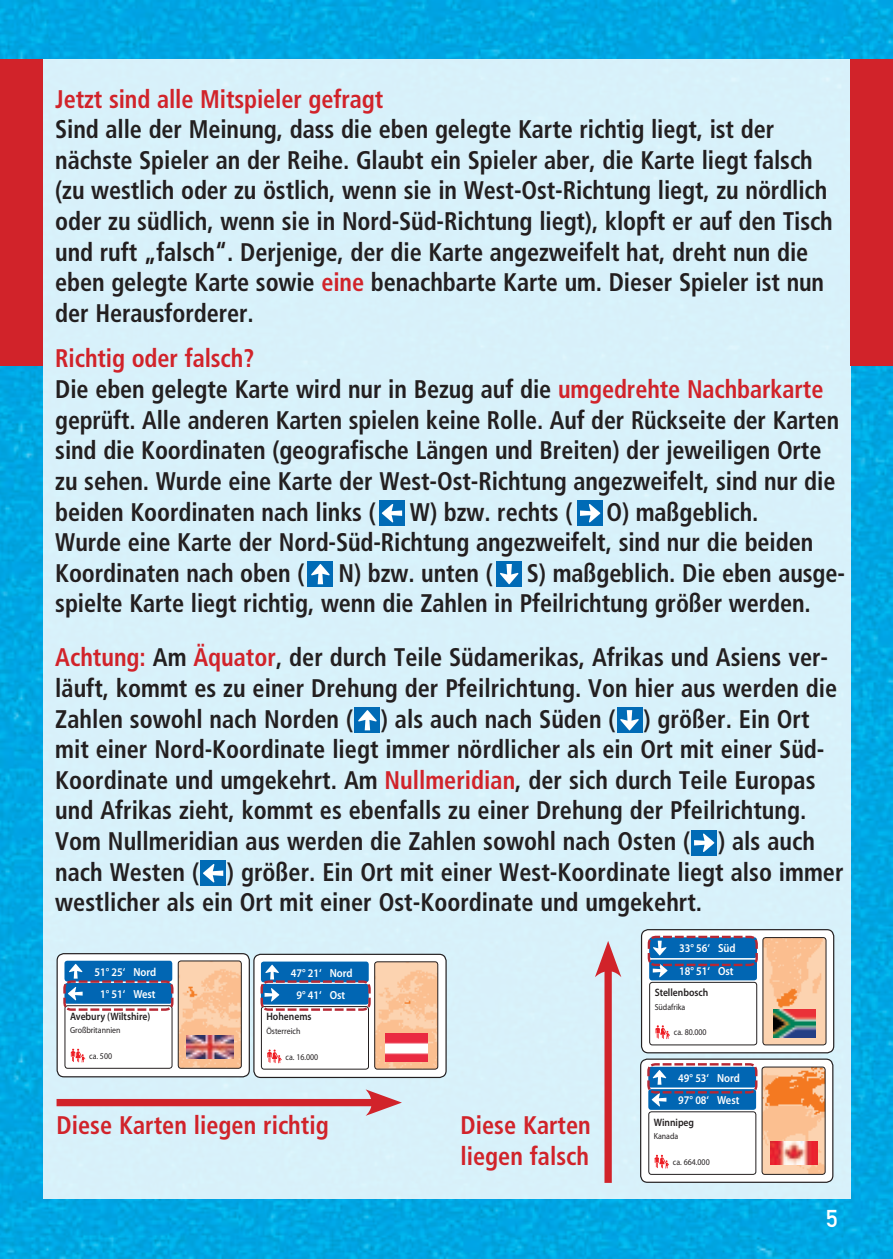
<style>
.page{position:relative;width:893px;height:1259px;background:#fff}
.page>*{position:absolute;margin:0;border:0;box-sizing:border-box;transform-origin:0 0}
.t1{font:700 condensed 25.5px/30.6px "Frutiger";letter-spacing:-.005em;color:#231f20;scale:.95 1}
.t2{font:700 condensed 25.5px/30.6px "Frutiger";color:#d1232a;scale:.95 1}
.t3{font:24px "DIN Mittelschrift";color:#fff}
.t4{font:600 11.7px/22.5px "Myriad Pro";color:#fff;text-align:center;scale:.9 1}
.t5{font:600 10.8px "Myriad Pro";color:#231f20;scale:.9 1}
.t6{font:8.7px "Myriad Pro";color:#231f20;scale:.9 1}
.s1{color:#d1232a}
</style>
<div class="page">
<img style="left:0;top:0;width:893px;height:1259px">
<div style="left:43px;top:60px;width:807px;height:1139px;background:#d8f1fa"></div>
<div style="left:0;top:60px;width:43px;height:306px;background:#d1232a"></div>
<div style="left:850px;top:60px;width:43px;height:306px;background:#d1232a"></div>
<div style="left:57px;top:1099px;width:322px;height:7px;background:#d1232a"></div>
<svg style="left:366px;top:1089px;width:36px;height:26px"></svg>
<div style="left:604px;top:963px;width:8px;height:219px;background:#d1232a"></div>
<svg style="left:595px;top:941px;width:26px;height:36px"></svg>
<svg style="left:57px;top:953px;width:389px;height:124px;background:#c3c0c5"></svg>
<svg style="left:641px;top:1059px;width:192px;height:123px;background:#c5bdbe"></svg>
<svg style="left:641px;top:929px;width:193px;height:123px;background:#bec0c4"></svg>
<div style="left:379px;top:501px;width:26px;height:25px;background:#006bb6"></div>
<svg style="left:382px;top:504px;width:20px;height:18px"></svg>
<div style="left:577px;top:501px;width:26px;height:25px;background:#006bb6"></div>
<svg style="left:580px;top:504px;width:20px;height:18px"></svg>
<div style="left:308px;top:561px;width:25px;height:26px;background:#006bb6"></div>
<svg style="left:311px;top:564px;width:19px;height:20px"></svg>
<div style="left:497px;top:561px;width:25px;height:26px;background:#006bb6"></div>
<svg style="left:500px;top:564px;width:18px;height:20px"></svg>
<div style="left:355px;top:707px;width:25px;height:26px;background:#006bb6"></div>
<svg style="left:358px;top:710px;width:19px;height:20px"></svg>
<div style="left:617px;top:707px;width:25px;height:26px;background:#006bb6"></div>
<svg style="left:620px;top:710px;width:19px;height:20px"></svg>
<div style="left:691px;top:830px;width:26px;height:25px;background:#006bb6"></div>
<svg style="left:694px;top:833px;width:20px;height:19px"></svg>
<div style="left:200px;top:860px;width:26px;height:25px;background:#006bb6"></div>
<svg style="left:203px;top:864px;width:20px;height:18px"></svg>
<p class="t2" style="left:55px;top:83px;width:347px">Jetzt sind alle Mitspieler gefragt</p>
<p class="t1" style="left:55px;top:114px;width:820px">Sind alle der Meinung, dass die eben gelegte Karte richtig liegt, ist der nächste Spieler an der Reihe. Glaubt ein Spieler aber, die Karte liegt falsch (zu westlich oder zu östlich, wenn sie in West-Ost-Richtung liegt, zu nördlich oder zu südlich, wenn sie in Nord-Süd-Richtung liegt), klopft er auf den Tisch und ruft „falsch“. Derjenige, der die Karte angezweifelt hat, dreht nun die eben gelegte Karte sowie <span class="s1">eine</span> benachbarte Karte um. Dieser Spieler ist nun der Herausforderer.</p>
<p class="t1" style="left:55px;top:343px;width:827px"><span class="s1">Richtig oder falsch?<br></span>Die eben gelegte Karte wird nur in Bezug auf die <span class="s1">umgedrehte Nachbarkarte </span>geprüft. Alle anderen Karten spielen keine Rolle. Auf der Rückseite der Karten sind die Koordinaten (geografische Längen und Breiten) der jeweiligen Orte zu sehen. Wurde eine Karte der West-Ost-Richtung angezweifelt, sind nur die beiden Koordinaten nach links (</p>
<p class="t1" style="left:55px;top:496px;width:799px;text-indent:551px">O) maßgeblich.<br>Wurde eine Karte der Nord-Süd-Richtung angezweifelt, sind nur die beiden<br>Koordinaten nach oben (</p>
<p class="t1" style="left:410px;top:496px;width:173px">W) bzw. rechts (</p>
<p class="t1" style="left:55px;top:557px;width:833px;text-indent:472px">S) maßgeblich. Die eben ausge&shy;spielte Karte liegt richtig, wenn die Zahlen in Pfeilrichtung größer werden.</p>
<p class="t1" style="left:55px;top:642px;width:831px"><span class="s1">Achtung:</span> Am <span class="s1">Äquator</span>, der durch Teile Südamerikas, Afrikas und Asiens ver&shy;läuft, kommt es zu einer Drehung der Pfeilrichtung. Von hier aus werden die Zahlen sowohl nach Norden ( ) als auch nach Süden ( ) größer. Ein Ort mit einer Nord-Koordinate liegt immer nördlicher als ein Ort mit einer Süd-Koordinate und umgekehrt. Am <span class="s1">Nullmeridian</span>, der sich durch Teile Europas und Afrikas zieht, kommt es ebenfalls zu einer Drehung der Pfeilrichtung.<br>Vom Nullmeridian aus werden die Zahlen sowohl nach Osten ( ) als auch nach Westen ( ) größer. Ein Ort mit einer West-Koordinate liegt also immer westlicher als ein Ort mit einer Ost-Koordinate und umgekehrt.</p>
<p class="t1" style="left:338px;top:557px;width:164px">N) bzw. unten (</p>
<p class="t4" style="left:94px;top:960px;width:70px">51° 25‘ Nord<br>1° 51‘ West</p>
<p class="t5" style="left:70px;top:1009px;width:91px">Avebury (Wiltshire)</p>
<p class="t6" style="left:70px;top:1024px;width:58px">Großbritannien</p>
<p class="t6" style="left:89px;top:1050px;width:27px">ca. 500</p>
<p class="t4" style="left:291px;top:961px;width:70px">47° 21‘ Nord<br>9° 41‘ Ost</p>
<p class="t5" style="left:266px;top:1010px;width:52px">Hohenems</p>
<p class="t6" style="left:266px;top:1025px;width:39px">Österreich</p>
<p class="t6" style="left:286px;top:1051px;width:38px">ca. 16.000</p>
<p class="t2" style="left:57px;top:1109px;width:288px">Diese Karten liegen richtig</p>
<p class="t2" style="left:460px;top:1110px;width:139px">Diese Karten liegen falsch</p>
<p class="t4" style="left:679px;top:937px;width:64px;text-align:left">33° 56‘ Süd<br>18° 51‘ Ost</p>
<p class="t5" style="left:655px;top:985px;width:61px">Stellenbosch</p>
<p class="t6" style="left:655px;top:1001px;width:36px">Südafrika</p>
<p class="t6" style="left:674px;top:1027px;width:38px">ca. 80.000</p>
<p class="t4" style="left:678px;top:1066px;width:70px;text-align:left">49° 53‘ Nord<br>97° 08‘ West</p>
<p class="t5" style="left:654px;top:1115px;width:46px">Winnipeg</p>
<p class="t6" style="left:654px;top:1130px;width:29px">Kanada</p>
<p class="t6" style="left:673px;top:1156px;width:42px">ca. 664.000</p>
<p class="t3" style="left:826px;top:1204px;width:13px">5</p>
</div>
